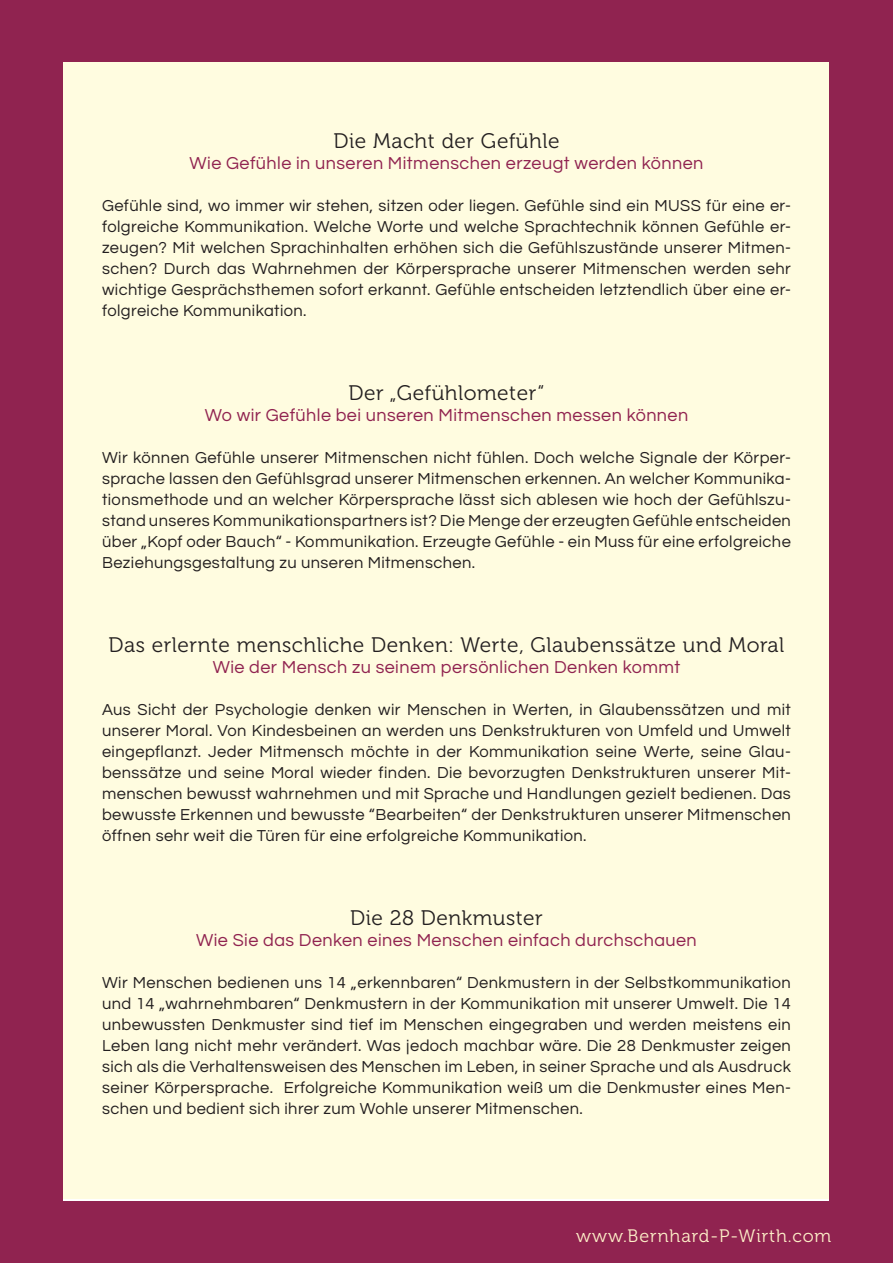
<style>
.page{position:relative;width:893px;height:1263px;background:#902350}
.page>*{position:absolute;margin:0;border:0;box-sizing:border-box;transform-origin:0 0}
.t1{font:21px "Museo 300";letter-spacing:.025em;color:#231f20}
.t2{font:18px "Questrial";letter-spacing:.025em;color:#902350}
.t3{font:18px "Museo 300";letter-spacing:.05em;color:#feefc8}
.t4{font:16.5px/21px "Questrial";letter-spacing:.025em;color:#231f20;text-align:justify}
</style>
<div class="page">
<div style="left:64px;top:62px;width:765px;height:1136px;background:#fffce0"></div>
<p class="t1" style="left:333px;top:129px;width:228px">Die Macht der Gefühle</p>
<p class="t2" style="left:190px;top:154px;width:515px">Wie Gefühle in unseren Mitmenschen erzeugt werden können</p>
<p class="t4" style="left:102px;top:195px;width:690px">Gefühle sind, wo immer wir stehen, sitzen oder liegen. Gefühle sind ein MUSS für eine er&shy;folgreiche Kommunikation. Welche Worte und welche Sprachtechnik können Gefühle er&shy;zeugen? Mit welchen Sprachinhalten erhöhen sich die Gefühlszustände unserer Mitmen&shy;schen? Durch das Wahrnehmen der Körpersprache unserer Mitmenschen werden sehr wichtige Gesprächsthemen sofort erkannt. Gefühle entscheiden letztendlich über eine er&shy;folgreiche Kommunikation.</p>
<p class="t1" style="left:348px;top:381px;width:197px">Der „Gefühlometer“</p>
<p class="t2" style="left:205px;top:406px;width:485px">Wo wir Gefühle bei unseren Mitmenschen messen können</p>
<p class="t4" style="left:102px;top:447px;width:690px">Wir können Gefühle unserer Mitmenschen nicht fühlen. Doch welche Signale der Körper&shy;sprache lassen den Gefühlsgrad unserer Mitmenschen erkennen. An welcher Kommunika&shy;tionsmethode und an welcher Körpersprache lässt sich ablesen wie hoch der Gefühlszu&shy;stand unseres Kommunikationspartners ist? Die Menge der erzeugten Gefühle entscheiden über „Kopf oder Bauch“ - Kommunikation. Erzeugte Gefühle - ein Muss für eine erfolgreiche Beziehungsgestaltung zu unseren Mitmenschen.</p>
<p class="t1" style="left:109px;top:633px;width:677px">Das erlernte menschliche Denken: Werte, Glaubenssätze und Moral</p>
<p class="t2" style="left:213px;top:658px;width:469px">Wie der Mensch zu seinem persönlichen Denken kommt</p>
<p class="t4" style="left:102px;top:699px;width:690px">Aus Sicht der Psychologie denken wir Menschen in Werten, in Glaubenssätzen und mit unserer Moral. Von Kindesbeinen an werden uns Denkstrukturen von Umfeld und Umwelt eingepflanzt. Jeder Mitmensch möchte in der Kommunikation seine Werte, seine Glau&shy;benssätze und seine Moral wieder finden. Die bevorzugten Denkstrukturen unserer Mit&shy;menschen bewusst wahrnehmen und mit Sprache und Handlungen gezielt bedienen. Das bewusste Erkennen und bewusste “Bearbeiten“ der Denkstrukturen unserer Mitmenschen öffnen sehr weit die Türen für eine erfolgreiche Kommunikation.</p>
<p class="t1" style="left:350px;top:906px;width:194px">Die 28 Denkmuster</p>
<p class="t2" style="left:196px;top:931px;width:502px">Wie Sie das Denken eines Menschen einfach durchschauen</p>
<p class="t4" style="left:102px;top:972px;width:690px">Wir Menschen bedienen uns 14 „erkennbaren“ Denkmustern in der Selbstkommunikation und 14 „wahrnehmbaren“ Denkmustern in der Kommunikation mit unserer Umwelt. Die 14 unbewussten Denkmuster sind tief im Menschen eingegraben und werden meistens ein Leben lang nicht mehr verändert. Was jedoch machbar wäre. Die 28 Denkmuster zeigen sich als die Verhaltensweisen des Menschen im Leben, in seiner Sprache und als Ausdruck seiner Körpersprache. Erfolgreiche Kommunikation weiß um die Denkmuster eines Men&shy;schen und bedient sich ihrer zum Wohle unserer Mitmenschen.</p>
<p class="t3" style="left:576px;top:1226px;width:257px">www.Bernhard-P-Wirth.com</p>
</div>
